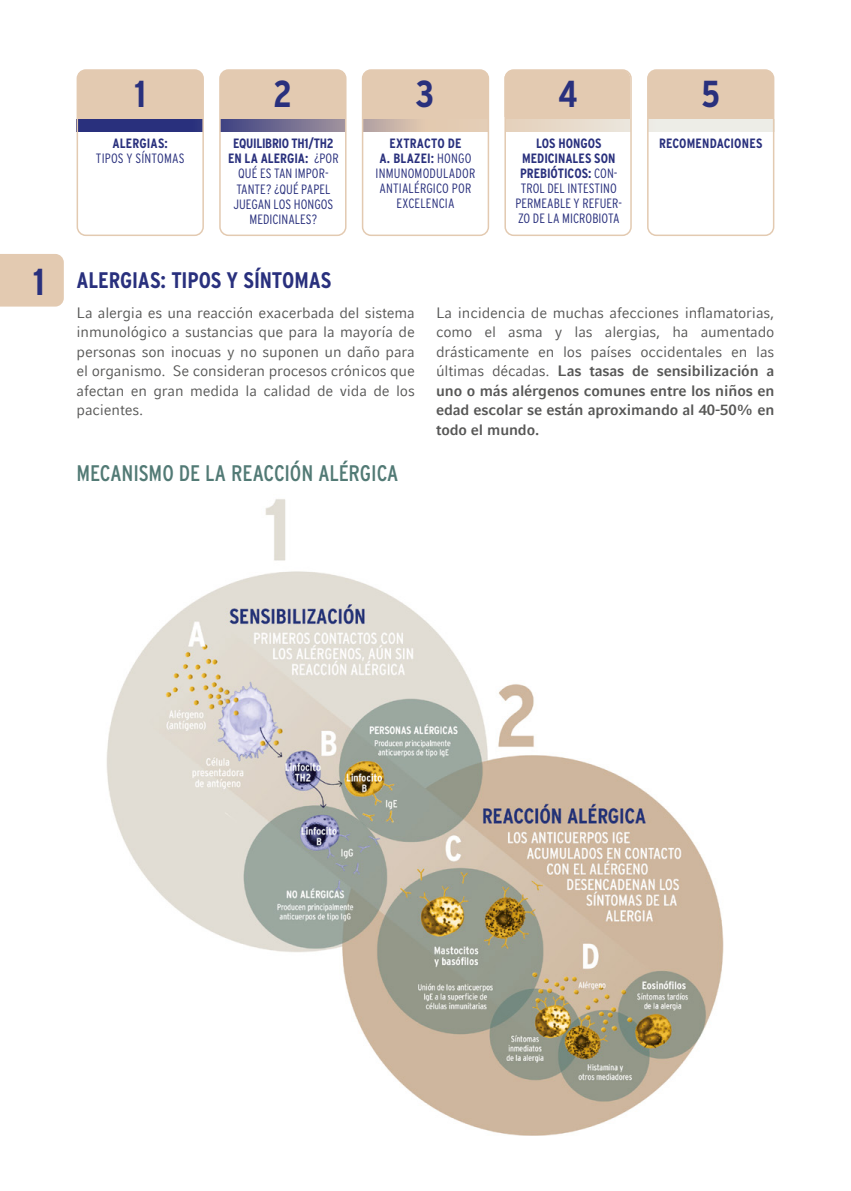
<style>
.page{position:relative;width:851px;height:1191px;background:#fff}
.page>*{position:absolute;margin:0;border:0;box-sizing:border-box;transform-origin:0 0}
.t1{font:700 37.5px "Interstate Condensed";color:#29307d}
.t2{font:22.5px "Interstate Condensed";letter-spacing:-.005em;color:#527a75}
.t3{font:700 22.5px "Interstate Condensed";letter-spacing:-.005em;color:#29307d}
.t4{font:15px/19.5px "Compatil Fact LT Com";letter-spacing:-.01em;color:#575756;text-align:justify}
.t5{font:700 15px/19.5px "Compatil Fact LT";letter-spacing:-.01em;color:#575756;text-align:justify}
.t6{font:300 13.5px/15px "Interstate Condensed";letter-spacing:.005em;color:#29307d;text-align:center}
.t7{font:700 13.5px "Interstate Condensed";letter-spacing:.01em;color:#29307d}
.s1{font-weight:700}
.s2{font-family:"Compatil Fact LT Com";font-weight:400}
</style>
<div class="page">
<img style="left:106px;top:499px;width:618px;height:637px">
<div style="left:77px;top:70px;width:126px;height:57px;background:#e3cab1;border-radius:9px"></div>
<div style="left:220px;top:70px;width:126px;height:57px;background:#e3cab1;border-radius:9px"></div>
<div style="left:362px;top:70px;width:126px;height:57px;background:#e3cab1;border-radius:9px"></div>
<div style="left:504px;top:70px;width:126px;height:57px;background:#e3cab1;border-radius:9px"></div>
<div style="left:647px;top:70px;width:126px;height:57px;background:#e3cab1;border-radius:9px"></div>
<svg style="left:80px;top:119px;width:691px;height:12px;background:#a7a0af"></svg>
<div style="left:203px;top:117px;width:17px;height:21px;background:#fff"></div>
<div style="left:346px;top:117px;width:16px;height:21px;background:#fff"></div>
<div style="left:488px;top:117px;width:17px;height:21px;background:#fff"></div>
<div style="left:631px;top:117px;width:16px;height:21px;background:#fff"></div>
<div style="left:647px;top:69px;width:127px;height:167px;border:2px solid #e3cab1;border-radius:9px"></div>
<div style="left:504px;top:69px;width:127px;height:167px;border:2px solid #e3cab1;border-radius:9px"></div>
<div style="left:362px;top:69px;width:127px;height:167px;border:2px solid #e3cab1;border-radius:9px"></div>
<div style="left:219px;top:69px;width:127px;height:167px;border:2px solid #e3cab1;border-radius:9px"></div>
<div style="left:77px;top:69px;width:127px;height:167px;border:2px solid #e3cab1;border-radius:9px"></div>
<div style="left:0;top:254px;width:64px;height:52px;background:#e3cab1"></div>
<h1 class="t1" style="left:33px;top:260px;width:13px">1</h1>
<h1 class="t1" style="left:134px;top:72px;width:13px">1</h1>
<h1 class="t1" style="left:273px;top:72px;width:21px">2</h1>
<h1 class="t1" style="left:415px;top:72px;width:21px">3</h1>
<h1 class="t1" style="left:558px;top:72px;width:21px">4</h1>
<h1 class="t1" style="left:701px;top:72px;width:20px">5</h1>
<p class="t7" style="left:113px;top:136px;width:57px">ALERGIAS:</p>
<p class="t6" style="left:96px;top:151px;width:90px">TIPOS Y SÍNTOMAS</p>
<p class="t6" style="left:228px;top:136px;width:112px"><span class="s1">EQUILIBRIO TH1/TH2<br>EN LA ALERGIA:</span> ¿POR<br>QUÉ ES TAN IMPOR-<br>TANTE? ¿QUÉ PAPEL<br>JUEGAN LOS HONGOS<br>MEDICINALES?</p>
<p class="t6" style="left:375px;top:136px;width:101px"><span class="s1">EXTRACTO DE<br>A. BLAZEI:</span> HONGO<br>INMUNOMODULADOR<br>ANTIALÉRGICO POR<br>EXCELENCIA</p>
<p class="t6" style="left:515px;top:136px;width:108px"><span class="s1">LOS HONGOS<br>MEDICINALES SON<br>PREBIÓTICOS:</span> CON-<br>TROL DEL INTESTINO<br>PERMEABLE Y REFUER-<br>ZO DE LA MICROBIOTA</p>
<p class="t7" style="left:659px;top:136px;width:105px">RECOMENDACIONES</p>
<h2 class="t3" style="left:77px;top:267px;width:256px">ALERGIAS: TIPOS Y SÍNTOMAS</h2>
<p class="t4" style="left:77px;top:303px;width:340px">La alergia es una reacción exacerbada del sistema inmunológico a sustancias que para la mayoría de personas son inocuas y no suponen un daño para el organismo. Se consideran procesos crónicos que afectan en gran medida la calidad de vida de los pacientes.</p>
<p class="t4" style="left:436px;top:303px;width:340px">La incidencia de muchas afecciones inflamatorias, como el asma y las alergias, ha aumentado drásticamente en los países occidentales en las</p>
<p class="t5" style="left:436px;top:361px;width:340px"><span class="s2">últimas décadas.</span> Las tasas de sensibilización a uno o más alérgenos comunes entre los niños en edad escolar se están aproximando al 40-50% en todo el mundo.</p>
<h2 class="t2" style="left:77px;top:460px;width:323px">MECANISMO DE LA REACCIÓN ALÉRGICA</h2>
</div>
